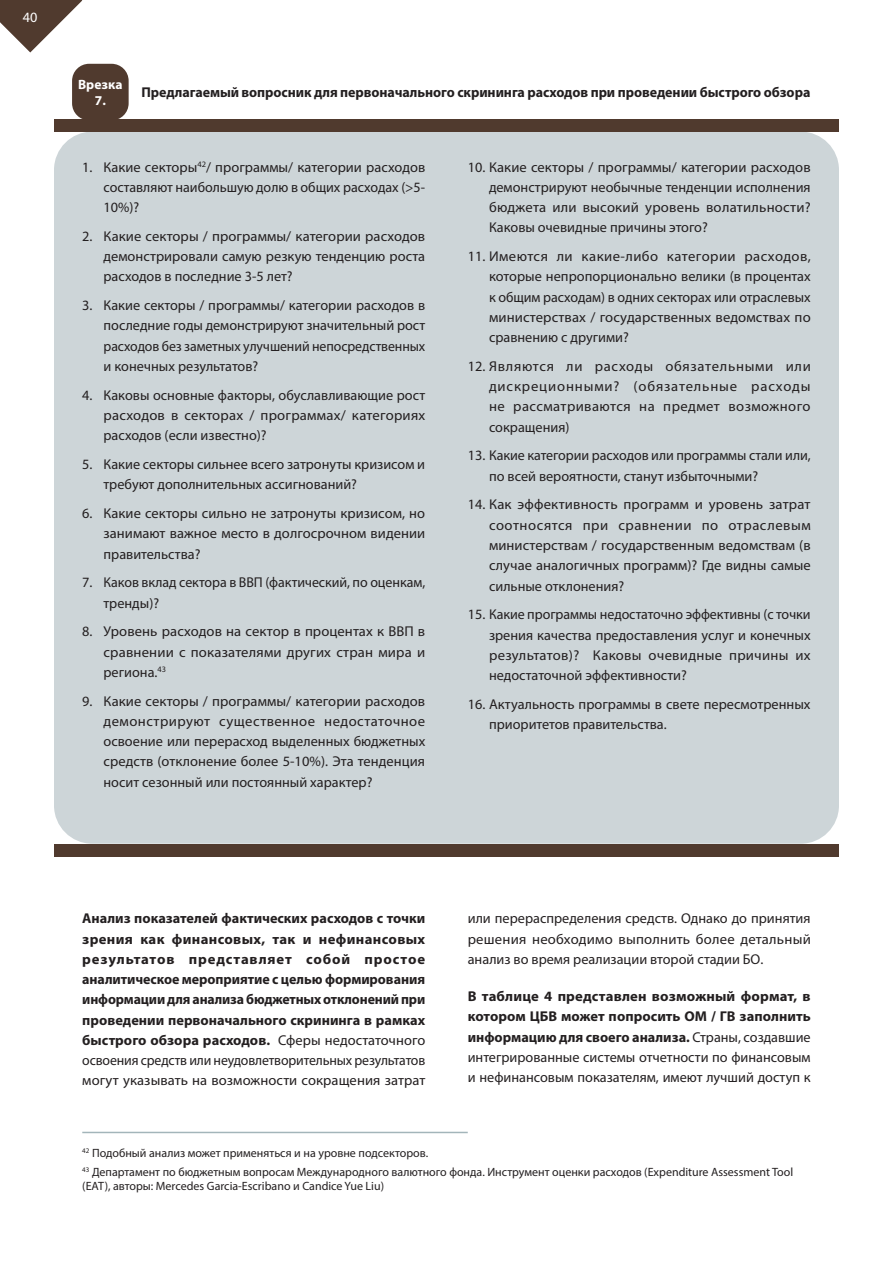
<style>
.page{position:relative;width:893px;height:1263px;background:#fff}
.page>*{position:absolute;margin:0;border:0;box-sizing:border-box;transform-origin:0 0}
.Body_text{font:14.25px/20.2px "Myriad Pro";color:#231f20;text-align:justify}
.Body_text-2{font:700 14.25px/20.2px "Myriad Pro";letter-spacing:-.005em;color:#231f20;text-align:justify}
.t1{font:14.25px "Myriad Pro";color:#fff}
.Body_text-3{font:700 13.5px/16.2px "Myriad Pro";color:#fff;text-align:center}
.Footnote{font:12px/14.4px "Myriad Pro";color:#231f20}
.s1{font-weight:400}
.s2{font-weight:700}
</style>
<div class="page">
<svg style="left:0;top:0;width:82px;height:53px"></svg>
<div style="left:54px;top:132px;width:785px;height:712px;background:#cdd5d8;border-radius:38px"></div>
<div style="left:54px;top:119px;width:785px;height:13px;background:#503a2e"></div>
<div style="left:54px;top:844px;width:785px;height:12px;background:#503a2e"></div>
<div style="left:72px;top:64px;width:57px;height:56px;background:#503a2e;border-radius:17px"></div>
<hr style="left:82px;top:1132px;width:386px;height:1px;background:#a3b5ba">
<p class="t1" style="left:23px;top:8px;width:16px">40</p>
<p class="Body_text-3" style="left:78px;top:76px;width:46px">Врезка<br>7.</p>
<p class="Body_text-2" style="left:141px;top:82px;width:670px">Предлагаемый вопросник для первоначального скрининга расходов при проведении быстрого обзора</p>
<p class="Body_text" style="left:104px;top:157px;width:323px;text-indent:-21px">1. Какие секторы<sup>42</sup>/ программы/ категории расходов составляют наибольшую долю в общих расходах (&gt;5- 10%)?</p>
<p class="Body_text" style="left:104px;top:226px;width:323px;text-indent:-21px">2. Какие секторы / программы/ категории расходов демонстрировали самую резкую тенденцию роста расходов в последние 3-5 лет?</p>
<p class="Body_text" style="left:104px;top:295px;width:323px;text-indent:-21px">3. Какие секторы / программы/ категории расходов в последние годы демонстрируют значительный рост расходов без заметных улучшений непосредственных и конечных результатов?</p>
<p class="Body_text" style="left:104px;top:385px;width:323px;text-indent:-21px">4. Каковы основные факторы, обуславливающие рост расходов в секторах / программах/ категориях расходов (если известно)?</p>
<p class="Body_text" style="left:104px;top:454px;width:323px;text-indent:-21px">5. Какие секторы сильнее всего затронуты кризисом и требуют дополнительных ассигнований?</p>
<p class="Body_text" style="left:104px;top:503px;width:323px;text-indent:-21px">6. Какие секторы сильно не затронуты кризисом, но занимают важное место в долгосрочном видении правительства?</p>
<p class="Body_text" style="left:104px;top:572px;width:323px;text-indent:-21px">7. Каков вклад сектора в ВВП (фактический, по оценкам, тренды)?</p>
<p class="Body_text" style="left:104px;top:621px;width:323px;text-indent:-21px">8. Уровень расходов на сектор в процентах к ВВП в сравнении с показателями других стран мира и региона.<sup>43</sup></p>
<p class="Body_text" style="left:104px;top:690px;width:323px;text-indent:-21px">9. Какие секторы / программы/ категории расходов демонстрируют существенное недостаточное освоение или перерасход выделенных бюджетных средств (отклонение более 5-10%). Эта тенденция носит сезонный или постоянный характер?</p>
<p class="Body_text" style="left:489px;top:157px;width:323px;text-indent:-21px">10. Какие секторы / программы/ категории расходов демонстрируют необычные тенденции исполнения бюджета или высокий уровень волатильности?<br>Каковы очевидные причины этого?</p>
<p class="Body_text" style="left:489px;top:246px;width:323px;text-indent:-21px">11. Имеются ли какие-либо категории расходов, которые непропорционально велики (в процентах к общим расходам) в одних секторах или отраслевых министерствах / государственных ведомствах по сравнению с другими?</p>
<p class="Body_text" style="left:489px;top:356px;width:323px;text-indent:-21px">12. Являются ли расходы обязательными или дискреционными? (обязательные расходы не рассматриваются на предмет возможного сокращения)</p>
<p class="Body_text" style="left:489px;top:445px;width:323px;text-indent:-21px">13. Какие категории расходов или программы стали или, по всей вероятности, станут избыточными?</p>
<p class="Body_text" style="left:489px;top:494px;width:323px;text-indent:-21px">14. Как эффективность программ и уровень затрат соотносятся при сравнении по отраслевым министерствам / государственным ведомствам (в случае аналогичных программ)? Где видны самые сильные отклонения?</p>
<p class="Body_text" style="left:489px;top:604px;width:323px;text-indent:-21px">15. Какие программы недостаточно эффективны (с точки зрения качества предоставления услуг и конечных результатов)? Каковы очевидные причины их недостаточной эффективности?</p>
<p class="Body_text" style="left:489px;top:694px;width:323px;text-indent:-21px">16. Актуальность программы в свете пересмотренных приоритетов правительства.</p>
<p class="Body_text-2" style="left:82px;top:908px;width:345px">Анализ показателей фактических расходов с точки зрения как финансовых, так и нефинансовых результатов представляет собой простое аналитическое мероприятие с целью формирования информации для анализа бюджетных отклонений при проведении первоначального скрининга в рамках быстрого обзора расходов. <span class="s1">Сферы недостаточного освоения средств или неудовлетворительных результатов могут указывать на возможности сокращения затрат</span></p>
<p class="Body_text" style="left:468px;top:908px;width:345px">или перераспределения средств. Однако до принятия решения необходимо выполнить более детальный анализ во время реализации второй стадии БО.</p>
<p class="Body_text" style="left:468px;top:986px;width:344px"><span class="s2">В таблице 4 представлен возможный формат, в котором ЦБВ может попросить ОМ / ГВ заполнить информацию для своего анализа.</span> Страны, создавшие интегрированные системы отчетности по финансовым и нефинансовым показателям, имеют лучший доступ к</p>
<p class="Footnote" style="left:82px;top:1146px;width:347px"><sup>42</sup> Подобный анализ может применяться и на уровне подсекторов.</p>
<p class="Footnote" style="left:82px;top:1164px;width:712px"><sup>43</sup> Департамент по бюджетным вопросам Международного валютного фонда. Инструмент оценки расходов (Expenditure Assessment Tool (EAT), авторы: Mercedes Garcia-Escribano и Candice Yue Liu)</p>
</div>
